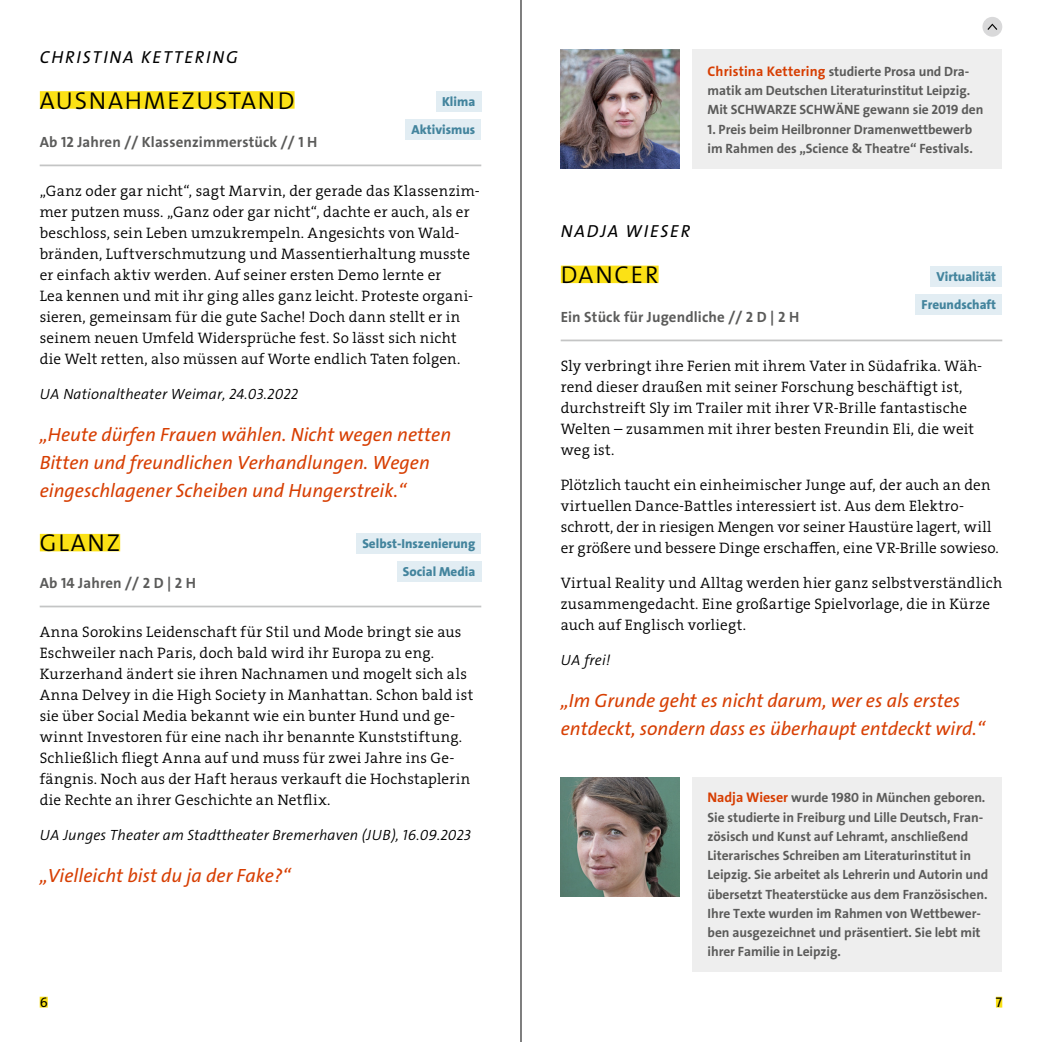
<style>
.page{position:relative;width:1042px;height:1042px;background:#fff}
.page>*{position:absolute;margin:0;border:0;box-sizing:border-box;transform-origin:0 0}
._13_Zwischentitel_ge{font:24.5px "The Sans LP4 Se Lig";letter-spacing:.075em;color:#000}
.xx_Auszeichnung_blau{font:19.25px/28px "The Sans LP5 Plain IT";color:#d73e02}
._12_Autor{font:17.5px "The Sans LP5 Plain IT";letter-spacing:.105em;color:#000}
._15_Fliesstext_Absta{font:300 15.22px/21px "The Serif W4";letter-spacing:.015em;color:#000}
._16_Fliesstext_Absta{font:300 15.22px/21px "The Serif W4";letter-spacing:.01em;color:#000}
._17_Fliesstext_kursi{font:14.88px "The Sans LP4 Se Lig IT";letter-spacing:.01em;color:#000}
._14_Untertitel_Rot{font:14.88px "The Sans LP7 Bld";letter-spacing:.01em;color:#5b5b5a}
.t1{font:14px "The Sans LP5 Plain";color:#000}
._19_Autoren_ohne{font:13.47px/19.2px "The Sans LP7 Bld";letter-spacing:-.005em;color:#5b5b5a}
.Schlagworte{font:13.12px "The Sans LP8 Ex Bld";color:#43849d}
.s1{font-size:14px;color:#d73e02}
</style>
<div class="page">
<div style="left:40px;top:91px;width:255px;height:18px;background:#fbe115"></div>
<hr style="left:40px;top:164px;width:441px;height:2px;background:#c4c5c5">
<div style="left:40px;top:534px;width:80px;height:17px;background:#fbe115"></div>
<hr style="left:40px;top:605px;width:441px;height:2px;background:#c4c5c5">
<div style="left:436px;top:91px;width:45px;height:21px;background:#e2edf3"></div>
<div style="left:405px;top:119px;width:76px;height:21px;background:#e2edf3"></div>
<div style="left:356px;top:533px;width:125px;height:21px;background:#e2edf3"></div>
<div style="left:397px;top:561px;width:84px;height:21px;background:#e2edf3"></div>
<div style="left:561px;top:266px;width:97px;height:17px;background:#fbe115"></div>
<hr style="left:561px;top:339px;width:441px;height:2px;background:#c4c5c5">
<div style="left:930px;top:266px;width:72px;height:21px;background:#e2edf3"></div>
<div style="left:915px;top:294px;width:87px;height:21px;background:#e2edf3"></div>
<div style="left:693px;top:777px;width:309px;height:194px;background:#eee"></div>
<img style="left:561px;top:777px;width:119px;height:119px">
<div style="left:693px;top:50px;width:309px;height:119px;background:#eee"></div>
<img style="left:561px;top:50px;width:119px;height:119px">
<div style="left:40px;top:996px;width:8px;height:11px;background:#fbe115"></div>
<div style="left:996px;top:996px;width:6px;height:11px;background:#fbe115"></div>
<div style="left:982px;top:17px;width:20px;height:20px;background:#d9d9da;border-radius:50%"></div>
<svg style="left:987px;top:24px;width:10px;height:6px"></svg>
<hr style="left:521px;top:0;width:1px;height:1042px;background:#000">
<p class="_12_Autor" style="left:40px;top:45px;width:199px">CHRISTINA KETTERING</p>
<p class="_13_Zwischentitel_ge" style="left:40px;top:85px;width:256px">AUSNAHMEZUSTAND</p>
<p class="_14_Untertitel_Rot" style="left:40px;top:132px;width:279px">Ab 12 Jahren // Klassenzimmerstück // 1 H</p>
<p class="_15_Fliesstext_Absta" style="left:40px;top:181px;width:440px">„Ganz oder gar nicht“, sagt Marvin, der gerade das Klassenzim&shy;mer putzen muss. „Ganz oder gar nicht“, dachte er auch, als er beschloss, sein Leben umzukrempeln. Angesichts von Wald&shy;bränden, Luftverschmutzung und Massentierhaltung musste er einfach aktiv werden. Auf seiner ersten Demo lernte er<br>Lea kennen und mit ihr ging alles ganz leicht. Proteste organi&shy;sieren, gemeinsam für die gute Sache! Doch dann stellt er in seinem neuen Umfeld Widersprüche fest. So lässt sich nicht die Welt retten, also müssen auf Worte endlich Taten folgen.</p>
<p class="_17_Fliesstext_kursi" style="left:40px;top:384px;width:260px">UA Nationaltheater Weimar, 24.03.2022</p>
<p class="xx_Auszeichnung_blau" style="left:40px;top:421px;width:413px">„Heute dürfen Frauen wählen. Nicht wegen netten<br>Bitten und freundlichen Verhandlungen. Wegen eingeschlagener Scheiben und Hungerstreik.“</p>
<p class="_13_Zwischentitel_ge" style="left:40px;top:527px;width:82px">GLANZ</p>
<p class="_14_Untertitel_Rot" style="left:40px;top:573px;width:158px">Ab 14 Jahren // 2 D | 2 H</p>
<p class="_15_Fliesstext_Absta" style="left:40px;top:622px;width:435px">Anna Sorokins Leidenschaft für Stil und Mode bringt sie aus Eschweiler nach Paris, doch bald wird ihr Europa zu eng.<br>Kurzerhand ändert sie ihren Nachnamen und mogelt sich als Anna Delvey in die High Society in Manhattan. Schon bald ist sie über Social Media bekannt wie ein bunter Hund und ge&shy;winnt Investoren für eine nach ihr benannte Kunststiftung.<br>Schließlich fliegt Anna auf und muss für zwei Jahre ins Ge&shy;fängnis. Noch aus der Haft heraus verkauft die Hochstaplerin die Rechte an ihrer Geschichte an Netflix.</p>
<p class="_17_Fliesstext_kursi" style="left:40px;top:825px;width:433px">UA Junges Theater am Stadttheater Bremerhaven (JUB), 16.09.2023</p>
<p class="xx_Auszeichnung_blau" style="left:40px;top:862px;width:252px">„Vielleicht bist du ja der Fake?“</p>
<p class="Schlagworte" style="left:442px;top:93px;width:35px">Klima</p>
<p class="Schlagworte" style="left:411px;top:121px;width:65px">Aktivismus</p>
<p class="Schlagworte" style="left:362px;top:535px;width:114px">Selbst-Inszenierung</p>
<p class="Schlagworte" style="left:403px;top:563px;width:74px">Social Media</p>
<p class="_19_Autoren_ohne" style="left:707px;top:62px;width:277px"><span class="s1">Christina Kettering</span> studierte Prosa und Dra&shy;matik am Deutschen Literaturinstitut Leipzig.<br>Mit SCHWARZE SCHWÄNE gewann sie 2019 den</p>
<p class="_19_Autoren_ohne" style="left:707px;top:119px;width:267px">1. Preis beim Heilbronner Dramenwettbewerb im Rahmen des „Science &amp; Theatre“ Festivals.</p>
<p class="_12_Autor" style="left:561px;top:220px;width:131px">NADJA WIESER</p>
<p class="_13_Zwischentitel_ge" style="left:561px;top:259px;width:99px">DANCER</p>
<p class="_14_Untertitel_Rot" style="left:561px;top:307px;width:240px">Ein Stück für Jugendliche // 2 D | 2 H</p>
<p class="_15_Fliesstext_Absta" style="left:561px;top:356px;width:423px">Sly verbringt ihre Ferien mit ihrem Vater in Südafrika. Wäh&shy;rend dieser draußen mit seiner Forschung beschäftigt ist, durchstreift Sly im Trailer mit ihrer VR-Brille fantastische Welten – zusammen mit ihrer besten Freundin Eli, die weit weg ist.</p>
<p class="_16_Fliesstext_Absta" style="left:561px;top:475px;width:440px">Plötzlich taucht ein einheimischer Junge auf, der auch an den virtuellen Dance-Battles interessiert ist. Aus dem Elektro&shy;schrott, der in riesigen Mengen vor seiner Haustüre lagert, will er größere und bessere Dinge erschaffen, eine VR-Brille sowieso.</p>
<p class="_16_Fliesstext_Absta" style="left:561px;top:573px;width:443px">Virtual Reality und Alltag werden hier ganz selbstverständlich zusammengedacht. Eine großartige Spielvorlage, die in Kürze auch auf Englisch vorliegt.</p>
<p class="_17_Fliesstext_kursi" style="left:561px;top:650px;width:51px">UA frei!</p>
<p class="xx_Auszeichnung_blau" style="left:561px;top:687px;width:426px">„Im Grunde geht es nicht darum, wer es als erstes entdeckt, sondern dass es überhaupt entdeckt wird.“</p>
<p class="Schlagworte" style="left:936px;top:268px;width:61px">Virtualität</p>
<p class="Schlagworte" style="left:921px;top:296px;width:76px">Freundschaft</p>
<p class="_19_Autoren_ohne" style="left:707px;top:788px;width:282px"><span class="s1">Nadja Wieser</span> wurde 1980 in München geboren.<br>Sie studierte in Freiburg und Lille Deutsch, Fran&shy;zösisch und Kunst auf Lehramt, anschließend Literarisches Schreiben am Literaturinstitut in Leipzig. Sie arbeitet als Lehrerin und Autorin und übersetzt Theaterstücke aus dem Französischen.<br>Ihre Texte wurden im Rahmen von Wettbewer&shy;ben ausgezeichnet und präsentiert. Sie lebt mit ihrer Familie in Leipzig.</p>
<p class="t1" style="left:40px;top:993px;width:10px">6</p>
<p class="t1" style="left:996px;top:993px;width:8px">7</p>
</div>
